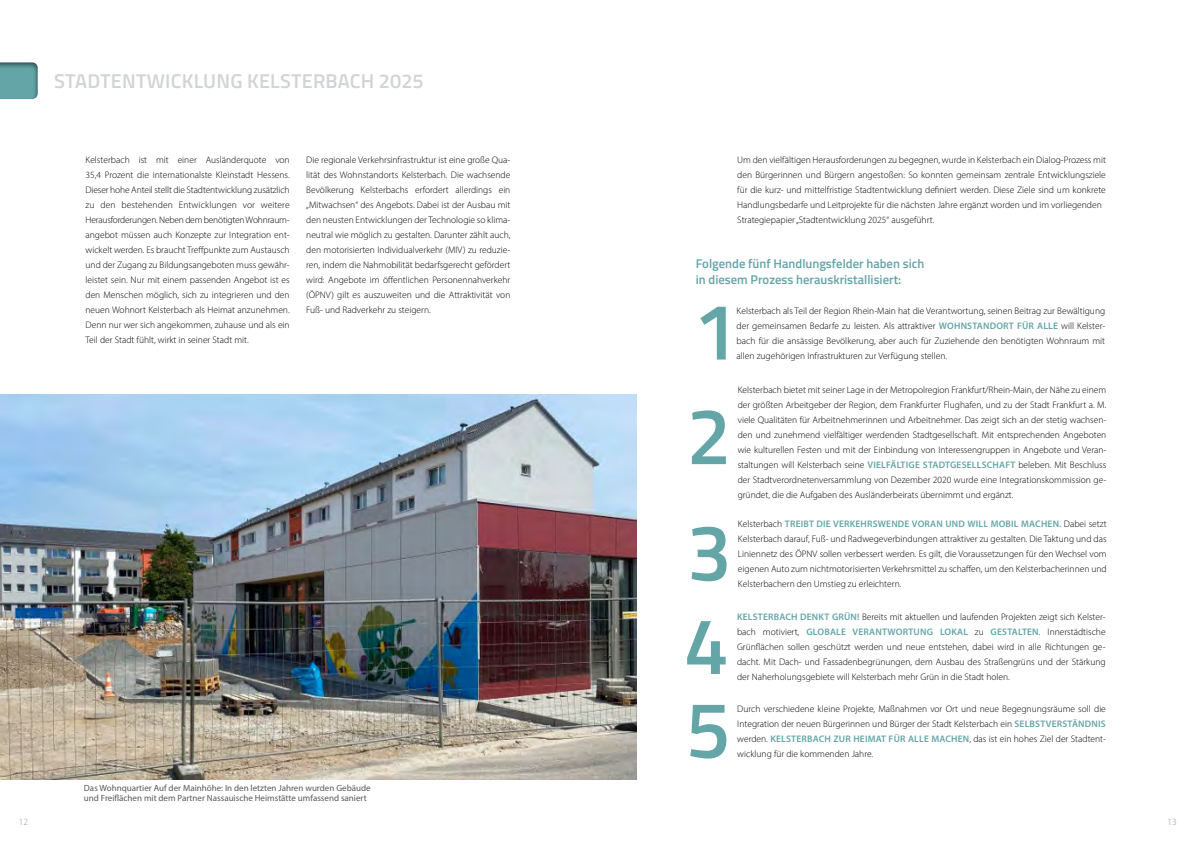
<style>
.page{position:relative;width:1191px;height:842px;background:#fff}
.page>*{position:absolute;margin:0;border:0;box-sizing:border-box;transform-origin:0 0}
.t1{font:600 80px "Titillium Web";color:#64a5a8}
.t2{font:600 20px "Titillium Web";letter-spacing:.01em;color:#d1d3d4}
.t3{font:600 12.7px/15.2px "Titillium Web";color:#64a5a8}
.t4{font:300 9.5px/15px "Myriad Pro";color:#000;text-align:justify}
.t5{font:300 9.5px "Myriad Pro";color:#939598}
.t6{font:9px/10px "Myriad Pro";color:#58585b}
.s1{font-weight:600;color:#64a5a8}
</style>
<div class="page">
<img style="left:0;top:394px;width:636px;height:386px">
<div style="left:0;top:55px;width:46px;height:45px;background:#000;opacity:.57"></div>
<h2 class="t2" style="left:54px;top:66px;width:371px">STADTENTWICKLUNG KELSTERBACH 2025</h2>
<p class="t4" style="left:306px;top:152px;width:206px">Die regionale Verkehrsinfrastruktur ist eine große Qua&shy;lität des Wohnstandorts Kelsterbach. Die wachsende Bevölkerung Kelsterbachs erfordert allerdings ein „Mitwachsen“ des Angebots. Dabei ist der Ausbau mit den neusten Entwicklungen der Technologie so klima&shy;neutral wie möglich zu gestalten. Darunter zählt auch, den motorisierten Individualverkehr (MIV) zu reduzie&shy;ren, indem die Nahmobilität bedarfsgerecht gefördert wird: Angebote im öffentlichen Personennahverkehr (ÖPNV) gilt es auszuweiten und die Attraktivität von Fuß- und Radverkehr zu steigern.</p>
<p class="t4" style="left:86px;top:152px;width:206px">Kelsterbach ist mit einer Ausländerquote von 35,4 Prozent die internationalste Kleinstadt Hessens.<br>Dieser hohe Anteil stellt die Stadtentwicklung zusätzlich zu den bestehenden Entwicklungen vor weitere Herausforderungen. Neben dem benötigten Wohnraum&shy;angebot müssen auch Konzepte zur Integration ent&shy;wickelt werden. Es braucht Treffpunkte zum Austausch und der Zugang zu Bildungsangeboten muss gewähr&shy;leistet sein. Nur mit einem passenden Angebot ist es den Menschen möglich, sich zu integrieren und den neuen Wohnort Kelsterbach als Heimat anzunehmen.<br>Denn nur wer sich angekommen, zuhause und als ein Teil der Stadt fühlt, wirkt in seiner Stadt mit.</p>
<p class="t4" style="left:737px;top:152px;width:370px;text-align:left">Um den vielfältigen Herausforderungen zu begegnen, wurde in Kelsterbach ein Dialog-Prozess mit den Bürgerinnen und Bürgern angestoßen: So konnten gemeinsam zentrale Entwicklungsziele für die kurz- und mittelfristige Stadtentwicklung definiert werden. Diese Ziele sind um konkrete Handlungsbedarfe und Leitprojekte für die nächsten Jahre ergänzt worden und im vorliegenden Strategiepapier „Stadtentwicklung 2025“ ausgeführt.</p>
<h3 class="t3" style="left:696px;top:256px;width:230px">Folgende fünf Handlungsfelder haben sich in diesem Prozess herauskristallisiert:</h3>
<p class="t4" style="left:736px;top:303px;width:370px">Kelsterbach als Teil der Region Rhein-Main hat die Verantwortung, seinen Beitrag zur Bewältigung der gemeinsamen Bedarfe zu leisten. Als attraktiver <span class="s1">WOHNSTANDORT FÜR ALLE</span> will Kelster&shy;bach für die ansässige Bevölkerung, aber auch für Zuziehende den benötigten Wohnraum mit</p>
<h1 class="t1" style="left:693px;top:271px;width:46px">1</h1>
<p class="t4" style="left:736px;top:348px;width:212px">allen zugehörigen Infrastrukturen zur Verfügung stellen.</p>
<h1 class="t1" style="left:686px;top:376px;width:46px">2</h1>
<p class="t4" style="left:737px;top:382px;width:370px">Kelsterbach bietet mit seiner Lage in der Metropolregion Frankfurt/Rhein-Main, der Nähe zu einem der größten Arbeitgeber der Region, dem Frankfurter Flughafen, und zu der Stadt Frankfurt a. M. viele Qualitäten für Arbeitnehmerinnen und Arbeitnehmer. Das zeigt sich an der stetig wachsen&shy;den und zunehmend vielfältiger werdenden Stadtgesellschaft. Mit entsprechenden Angeboten wie kulturellen Festen und mit der Einbindung von Interessengruppen in Angebote und Veran&shy;staltungen will Kelsterbach seine <span class="s1">VIELFÄLTIGE STADTGESELLSCHAFT</span> beleben. Mit Beschluss der Stadtverordnetenversammlung von Dezember 2020 wurde eine Integrationskommission ge&shy;gründet, die die Aufgaben des Ausländerbeirats übernimmt und ergänzt.</p>
<h1 class="t1" style="left:687px;top:492px;width:46px">3</h1>
<p class="t4" style="left:738px;top:516px;width:370px">Kelsterbach <span class="s1">TREIBT DIE VERKEHRSWENDE VORAN UND WILL MOBIL MACHEN.</span> Dabei setzt Kelsterbach darauf, Fuß- und Radwegeverbindungen attraktiver zu gestalten. Die Taktung und das Liniennetz des ÖPNV sollen verbessert werden. Es gilt, die Voraussetzungen für den Wechsel vom eigenen Auto zum nichtmotorisierten Verkehrsmittel zu schaffen, um den Kelsterbacherinnen und Kelsterbachern den Umstieg zu erleichtern.</p>
<h1 class="t1" style="left:684px;top:586px;width:46px">4</h1>
<p class="t4" style="left:737px;top:609px;width:370px"><span class="s1">KELSTERBACH DENKT GRÜN!</span> Bereits mit aktuellen und laufenden Projekten zeigt sich Kelster&shy;bach motiviert, <span class="s1">GLOBALE VERANTWORTUNG LOKAL</span> zu <span class="s1">GESTALTEN</span>. Innerstädtische Grünflächen sollen geschützt werden und neue entstehen, dabei wird in alle Richtungen ge&shy;dacht. Mit Dach- und Fassadenbegrünungen, dem Ausbau des Straßengrüns und der Stärkung der Naherholungsgebiete will Kelsterbach mehr Grün in die Stadt holen.</p>
<p class="t6" style="left:84px;top:783px;width:288px">Das Wohnquartier Auf der Mainhöhe: In den letzten Jahren wurden Gebäude und Freiflächen mit dem Partner Nassauische Heimstätte umfassend saniert</p>
<h1 class="t1" style="left:686px;top:670px;width:46px">5</h1>
<p class="t4" style="left:737px;top:701px;width:370px">Durch verschiedene kleine Projekte, Maßnahmen vor Ort und neue Begegnungsräume soll die Integration der neuen Bürgerinnen und Bürger der Stadt Kelsterbach ein <span class="s1">SELBSTVERSTÄNDNIS </span>werden. <span class="s1">KELSTERBACH ZUR HEIMAT FÜR ALLE MACHEN</span>, das ist ein hohes Ziel der Stadtent&shy;wicklung für die kommenden Jahre.</p>
<p class="t5" style="left:19px;top:816px;width:11px">12</p>
<p class="t5" style="left:1167px;top:816px;width:11px">13</p>
</div>
